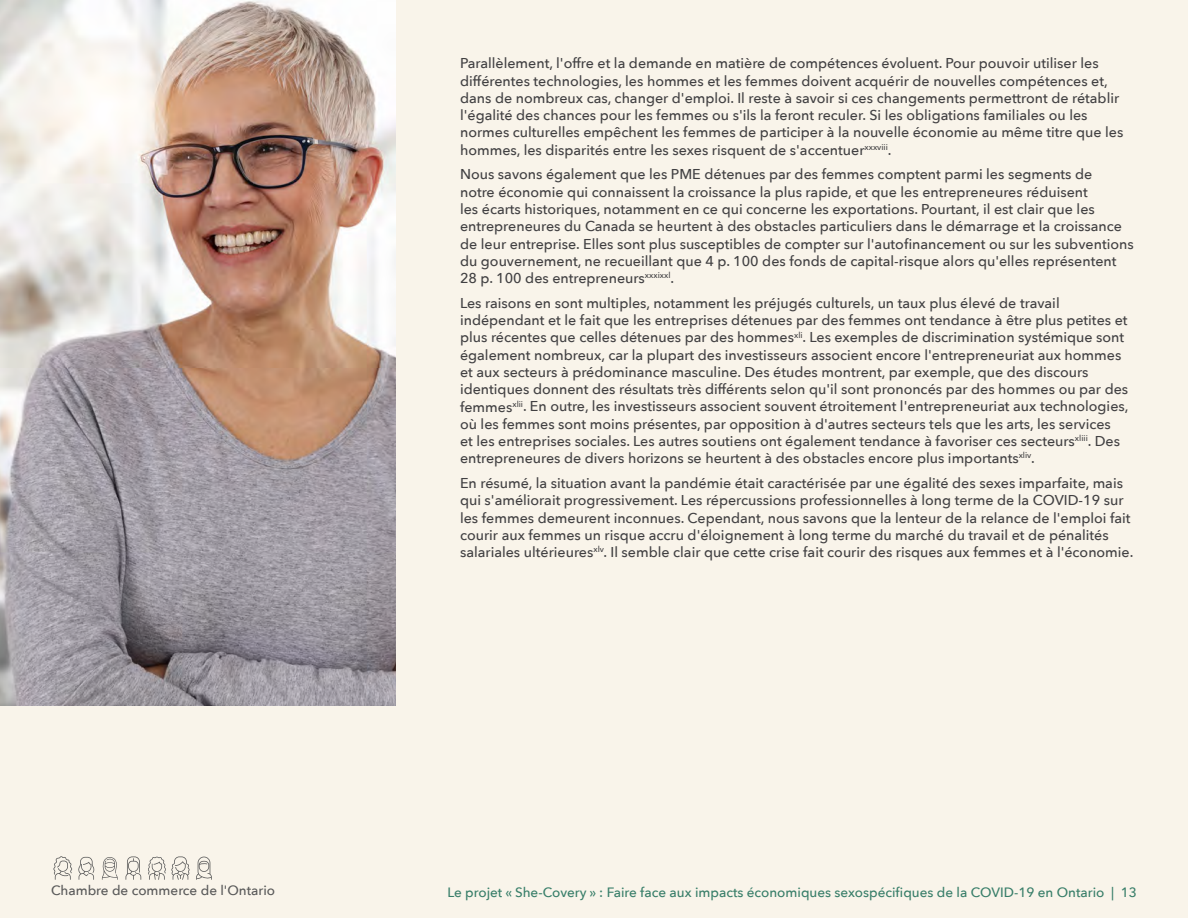
<style>
.page{position:relative;width:1188px;height:918px;background:#f9f4ea}
.page>*{position:absolute;margin:0;border:0;box-sizing:border-box;transform-origin:0 0}
.t1{font:500 14.25px/17.2px "Avenir Next";color:#414042}
.t2{font:500 13.5px "Avenir Next";color:#387e69}
.t3{font:500 13.5px "Avenir Next";color:#595959}
</style>
<div class="page">
<svg style="left:78px;top:857px;width:17px;height:23px"></svg>
<svg style="left:102px;top:857px;width:16px;height:23px"></svg>
<svg style="left:53px;top:856px;width:19px;height:24px"></svg>
<svg style="left:148px;top:856px;width:42px;height:24px"></svg>
<svg style="left:126px;top:856px;width:15px;height:24px"></svg>
<svg style="left:196px;top:857px;width:16px;height:23px"></svg>
<img style="left:0;top:0;width:395px;height:706px">
<p class="t1" style="left:460px;top:54px;width:665px">Parallèlement, l'offre et la demande en matière de compétences évoluent. Pour pouvoir utiliser les différentes technologies, les hommes et les femmes doivent acquérir de nouvelles compétences et, dans de nombreux cas, changer d'emploi. Il reste à savoir si ces changements permettront de rétablir l'égalité des chances pour les femmes ou s'ils la feront reculer. Si les obligations familiales ou les normes culturelles empêchent les femmes de participer à la nouvelle économie au même titre que les hommes, les disparités entre les sexes risquent de s'accentuer<sup>xxxviii</sup>.</p>
<p class="t1" style="left:460px;top:165px;width:675px">Nous savons également que les PME détenues par des femmes comptent parmi les segments de<br>notre économie qui connaissent la croissance la plus rapide, et que les entrepreneures réduisent<br>les écarts historiques, notamment en ce qui concerne les exportations. Pourtant, il est clair que les entrepreneures du Canada se heurtent à des obstacles particuliers dans le démarrage et la croissance de leur entreprise. Elles sont plus susceptibles de compter sur l'autofinancement ou sur les subventions du gouvernement, ne recueillant que 4 p. 100 des fonds de capital-risque alors qu'elles représentent 28 p. 100 des entrepreneurs<sup>xxxixxl</sup>.</p>
<p class="t1" style="left:460px;top:294px;width:670px">Les raisons en sont multiples, notamment les préjugés culturels, un taux plus élevé de travail indépendant et le fait que les entreprises détenues par des femmes ont tendance à être plus petites et plus récentes que celles détenues par des hommes<sup>xli</sup>. Les exemples de discrimination systémique sont également nombreux, car la plupart des investisseurs associent encore l'entrepreneuriat aux hommes et aux secteurs à prédominance masculine. Des études montrent, par exemple, que des discours identiques donnent des résultats très différents selon qu'il sont prononcés par des hommes ou par des femmes<sup>xlii</sup>. En outre, les investisseurs associent souvent étroitement l'entrepreneuriat aux technologies, où les femmes sont moins présentes, par opposition à d'autres secteurs tels que les arts, les services<br>et les entreprises sociales. Les autres soutiens ont également tendance à favoriser ces secteurs<sup>xliii</sup>. Des entrepreneures de divers horizons se heurtent à des obstacles encore plus importants<sup>xliv</sup>.</p>
<p class="t1" style="left:460px;top:474px;width:675px">En résumé, la situation avant la pandémie était caractérisée par une égalité des sexes imparfaite, mais qui s'améliorait progressivement. Les répercussions professionnelles à long terme de la COVID-19 sur les femmes demeurent inconnues. Cependant, nous savons que la lenteur de la relance de l'emploi fait courir aux femmes un risque accru d'éloignement à long terme du marché du travail et de pénalités salariales ultérieures<sup>xlv</sup>. Il semble clair que cette crise fait courir des risques aux femmes et à l'économie.</p>
<p class="t3" style="left:51px;top:879px;width:226px">Chambre de commerce de l'Ontario</p>
<p class="t2" style="left:448px;top:881px;width:691px">Le projet « She-Covery » : Faire face aux impacts économiques sexospécifiques de la COVID-19 en Ontario | 13</p>
</div>
